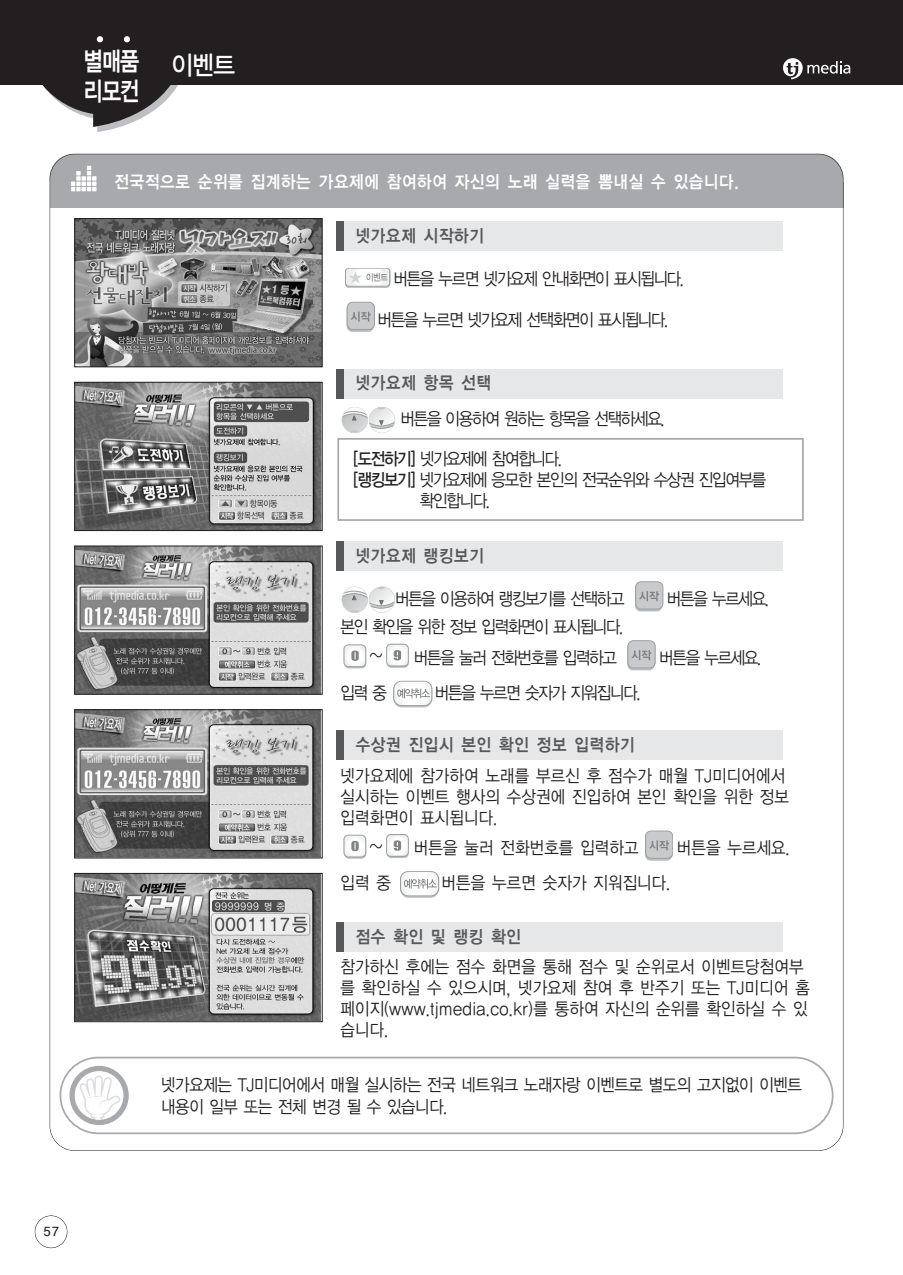
<style>
.page{position:relative;width:903px;height:1275px;background:#fff}
.page>*{position:absolute;margin:0;border:0;box-sizing:border-box;transform-origin:0 0}
.t1{font:26.25px/29.8px "YGO14";letter-spacing:-.14em;color:#fff;scale:.8 1}
.t2{font:26.25px "YGO13";color:#fff;scale:.9 1}
.t3{font:17.5px/21px "YGO12";letter-spacing:-.07em;color:#231f20;scale:.9 1}
.t4{font:17.5px/29.2px "YGO12";letter-spacing:-.16em;color:#231f20;scale:.9 1}
.t5{font:17.5px/22.8px "YGO12";letter-spacing:-.11em;color:#231f20;scale:.9 1}
.t6{font:17.5px "YGO14";letter-spacing:-.035em;color:#57585a;scale:.9 1}
.t7{font:17.5px "YGO14";letter-spacing:-.035em;color:#fff;scale:.9 1}
.t8{font:12.25px "YGO13";color:#231f20}
.s1{font-family:"YGO13"}
</style>
<div class="page">
<div style="left:0;top:0;width:903px;height:85px;background:#231f20"></div>
<svg style="left:42px;top:36px;width:136px;height:96px"></svg>
<svg style="left:783px;top:58px;width:67px;height:21px"></svg>
<div style="left:50px;top:154px;width:793px;height:48px;background:#a8a9ad;border-radius:24px"></div>
<div style="left:50px;top:182px;width:793px;height:26px;background:#a8a9ad"></div>
<div style="left:35px;top:1215px;width:32px;height:33px;border:1px solid #231f20;border-radius:16px"></div>
<svg style="left:71px;top:166px;width:26px;height:25px"></svg>
<div style="left:336px;top:222px;width:447px;height:29px;background:#e6e7e9"></div>
<div style="left:336px;top:222px;width:8px;height:29px;background:#57585a"></div>
<img style="left:76px;top:220px;width:244px;height:145px">
<div style="left:74px;top:218px;width:248px;height:149px;border:1px solid #231f20"></div>
<div style="left:336px;top:369px;width:447px;height:30px;background:#e6e7e9"></div>
<div style="left:336px;top:369px;width:8px;height:30px;background:#57585a"></div>
<img style="left:76px;top:384px;width:244px;height:145px">
<div style="left:74px;top:382px;width:248px;height:149px;border:1px solid #231f20"></div>
<img style="left:76px;top:548px;width:244px;height:144px">
<div style="left:74px;top:546px;width:248px;height:148px;border:1px solid #231f20"></div>
<img style="left:76px;top:711px;width:244px;height:145px">
<div style="left:74px;top:709px;width:248px;height:149px;border:1px solid #231f20"></div>
<img style="left:76px;top:875px;width:244px;height:145px">
<div style="left:74px;top:873px;width:248px;height:149px;border:1px solid #231f20"></div>
<div style="left:347px;top:305px;width:27px;height:27px;background:#bcbdc0;border-radius:6px"></div>
<div style="left:347px;top:302px;width:27px;height:27px;background:#c9cacc;border-radius:6px"></div>
<div style="left:347px;top:302px;width:28px;height:28px;border:1px solid #9b9da0;border-radius:6px"></div>
<svg style="left:351px;top:312px;width:20px;height:10px"></svg>
<div style="left:345px;top:270px;width:45px;height:18px;background:linear-gradient(to right,#b0b1b4,#afb1b4);border-radius:3px"></div>
<svg style="left:345px;top:268px;width:45px;height:18px"></svg>
<div style="left:345px;top:268px;width:45px;height:18px;border:1px solid #9b9da0;border-radius:3px"></div>
<svg style="left:349px;top:271px;width:38px;height:13px"></svg>
<svg style="left:342px;top:407px;width:53px;height:26px"></svg>
<div style="left:342px;top:407px;width:26px;height:26px;border:1px solid #d1d2d4;border-radius:50%"></div>
<div style="left:336px;top:541px;width:447px;height:30px;background:#e6e7e9"></div>
<div style="left:336px;top:541px;width:8px;height:30px;background:#57585a"></div>
<svg style="left:394px;top:683px;width:38px;height:24px"></svg>
<div style="left:394px;top:681px;width:38px;height:24px;background:#fff;border-radius:8px"></div>
<div style="left:393px;top:681px;width:39px;height:25px;border:1px solid #9b9da0;border-radius:8px"></div>
<svg style="left:397px;top:689px;width:33px;height:9px"></svg>
<svg style="left:627px;top:643px;width:28px;height:27px"></svg>
<div style="left:628px;top:641px;width:27px;height:27px;background:#c9cacc;border-radius:6px"></div>
<div style="left:628px;top:641px;width:27px;height:27px;border:1px solid #9b9da0;border-radius:6px"></div>
<svg style="left:631px;top:650px;width:20px;height:10px"></svg>
<svg style="left:387px;top:646px;width:22px;height:22px"></svg>
<div style="left:386px;top:644px;width:22px;height:22px;background:#fff;border-radius:4px"></div>
<div style="left:386px;top:644px;width:22px;height:22px;border:1px solid #9b9da0;border-radius:4px"></div>
<svg style="left:394px;top:650px;width:7px;height:10px"></svg>
<div style="left:344px;top:647px;width:22px;height:21px;background:#bcbdc0;border-radius:4px"></div>
<div style="left:344px;top:645px;width:22px;height:22px;background:#fff;border-radius:4px"></div>
<div style="left:344px;top:645px;width:22px;height:22px;border:1px solid #9b9da0;border-radius:4px"></div>
<svg style="left:351px;top:650px;width:8px;height:11px"></svg>
<svg style="left:635px;top:584px;width:27px;height:27px"></svg>
<div style="left:635px;top:582px;width:28px;height:27px;background:#c9cacc;border-radius:6px"></div>
<div style="left:635px;top:582px;width:28px;height:27px;border:1px solid #9b9da0;border-radius:6px"></div>
<svg style="left:639px;top:591px;width:20px;height:10px"></svg>
<div style="left:369px;top:586px;width:26px;height:27px;border:1px solid #d1d2d4;border-radius:50%"></div>
<svg style="left:342px;top:587px;width:53px;height:26px"></svg>
<div style="left:342px;top:586px;width:26px;height:27px;border:1px solid #d1d2d4;border-radius:50%"></div>
<div style="left:336px;top:730px;width:447px;height:30px;background:#e6e7e9"></div>
<div style="left:336px;top:730px;width:8px;height:30px;background:#57585a"></div>
<svg style="left:400px;top:873px;width:39px;height:25px"></svg>
<div style="left:400px;top:871px;width:39px;height:25px;background:#fff;border-radius:8px"></div>
<div style="left:400px;top:871px;width:39px;height:25px;border:1px solid #9b9da0;border-radius:8px"></div>
<svg style="left:404px;top:879px;width:33px;height:10px"></svg>
<svg style="left:645px;top:833px;width:27px;height:28px"></svg>
<div style="left:645px;top:831px;width:28px;height:27px;background:#c9cacc;border-radius:6px"></div>
<div style="left:645px;top:831px;width:28px;height:27px;border:1px solid #9b9da0;border-radius:6px"></div>
<svg style="left:649px;top:840px;width:20px;height:10px"></svg>
<svg style="left:387px;top:836px;width:22px;height:22px"></svg>
<div style="left:386px;top:834px;width:22px;height:22px;background:#fff;border-radius:4px"></div>
<div style="left:386px;top:834px;width:22px;height:22px;border:1px solid #9b9da0;border-radius:4px"></div>
<svg style="left:394px;top:840px;width:7px;height:11px"></svg>
<svg style="left:344px;top:837px;width:22px;height:22px"></svg>
<div style="left:344px;top:835px;width:22px;height:22px;background:#fff;border-radius:4px"></div>
<div style="left:344px;top:835px;width:22px;height:22px;border:1px solid #9b9da0;border-radius:4px"></div>
<svg style="left:351px;top:841px;width:8px;height:10px"></svg>
<div style="left:336px;top:922px;width:447px;height:30px;background:#e6e7e9"></div>
<div style="left:336px;top:922px;width:8px;height:30px;background:#57585a"></div>
<svg style="left:60px;top:1057px;width:773px;height:77px"></svg>
<svg style="left:69px;top:1066px;width:60px;height:59px"></svg>
<div style="left:337px;top:438px;width:467px;height:83px;border:2px solid #a8a9ad"></div>
<h1 class="t1" style="left:83px;top:47px;width:73px">별매품 리모컨</h1>
<h1 class="t2" style="left:170px;top:48px;width:74px">이벤트</h1>
<p class="t7" style="left:114px;top:170px;width:696px">전국적으로 순위를 집계하는 가요제에 참여하여 자신의 노래 실력을 뽐내실 수 있습니다.</p>
<p class="t6" style="left:355px;top:225px;width:145px">넷가요제 시작하기</p>
<p class="t4" style="left:393px;top:265px;width:326px">버튼을 누르면 넷가요제 안내화면이 표시됩니다.</p>
<p class="t4" style="left:377px;top:305px;width:326px">버튼을 누르면 넷가요제 선택화면이 표시됩니다.</p>
<p class="t6" style="left:355px;top:372px;width:153px">넷가요제 항목 선택</p>
<p class="t4" style="left:400px;top:405px;width:297px">버튼을 이용하여 원하는 항목을 선택하세요.</p>
<p class="t4" style="left:353px;top:444px;width:235px"><span class="s1">[도전하기]</span> 넷가요제에 참여합니다.</p>
<p class="t4" style="left:353px;top:465px;width:462px"><span class="s1">[랭킹보기]</span> 넷가요제에 응모한 본인의 전국순위와 수상권 진입여부를</p>
<p class="t5" style="left:419px;top:490px;width:81px">확인합니다.</p>
<p class="t6" style="left:355px;top:544px;width:145px">넷가요제 랭킹보기</p>
<p class="t4" style="left:394px;top:584px;width:258px">버튼을 이용하여 랭킹보기를 선택하고</p>
<p class="t5" style="left:666px;top:588px;width:117px">버튼을 누르세요.</p>
<p class="t4" style="left:369px;top:612px;width:285px;text-indent:-29px">본인 확인을 위한 정보 입력화면이 표시됩니다. ~</p>
<p class="t4" style="left:413px;top:643px;width:229px">버튼을 눌러 전화번호를 입력하고</p>
<p class="t5" style="left:658px;top:646px;width:117px">버튼을 누르세요.</p>
<p class="t5" style="left:340px;top:681px;width:54px">입력 중</p>
<p class="t4" style="left:434px;top:678px;width:232px">버튼을 누르면 숫자가 지워집니다.</p>
<p class="t6" style="left:355px;top:734px;width:313px">수상권 진입시 본인 확인 정보 입력하기</p>
<p class="t3" style="left:340px;top:765px;width:501px">넷가요제에 참가하여 노래를 부르신 후 점수가 매월 TJ미디어에서 실시하는 이벤트 행사의 수상권에 진입하여 본인 확인을 위한 정보 입력화면이 표시됩니다.</p>
<p class="t5" style="left:369px;top:835px;width:18px">~</p>
<p class="t3" style="left:413px;top:838px;width:253px">버튼을 눌러 전화번호를 입력하고</p>
<p class="t5" style="left:676px;top:837px;width:129px">버튼을 누르세요.</p>
<p class="t5" style="left:340px;top:872px;width:59px">입력 중</p>
<p class="t3" style="left:441px;top:873px;width:257px">버튼을 누르면 숫자가 지워집니다.</p>
<p class="t6" style="left:355px;top:925px;width:187px">점수 확인 및 랭킹 확인</p>
<p class="t3" style="left:340px;top:957px;width:524px">참가하신 후에는 점수 화면을 통해 점수 및 순위로서 이벤트당첨여부 를 확인하실 수 있으시며, 넷가요제 참여 후 반주기 또는 TJ미디어 홈 페이지(www.tjmedia.co.kr)를 통하여 자신의 순위를 확인하실 수 있 습니다.</p>
<p class="t5" style="left:161px;top:1073px;width:715px">넷가요제는 TJ미디어에서 매월 실시하는 전국 네트워크 노래자랑 이벤트로 별도의 고지없이 이벤트 내용이 일부 또는 전체 변경 될 수 있습니다.</p>
<p class="t8" style="left:43px;top:1224px;width:18px">57</p>
</div>
